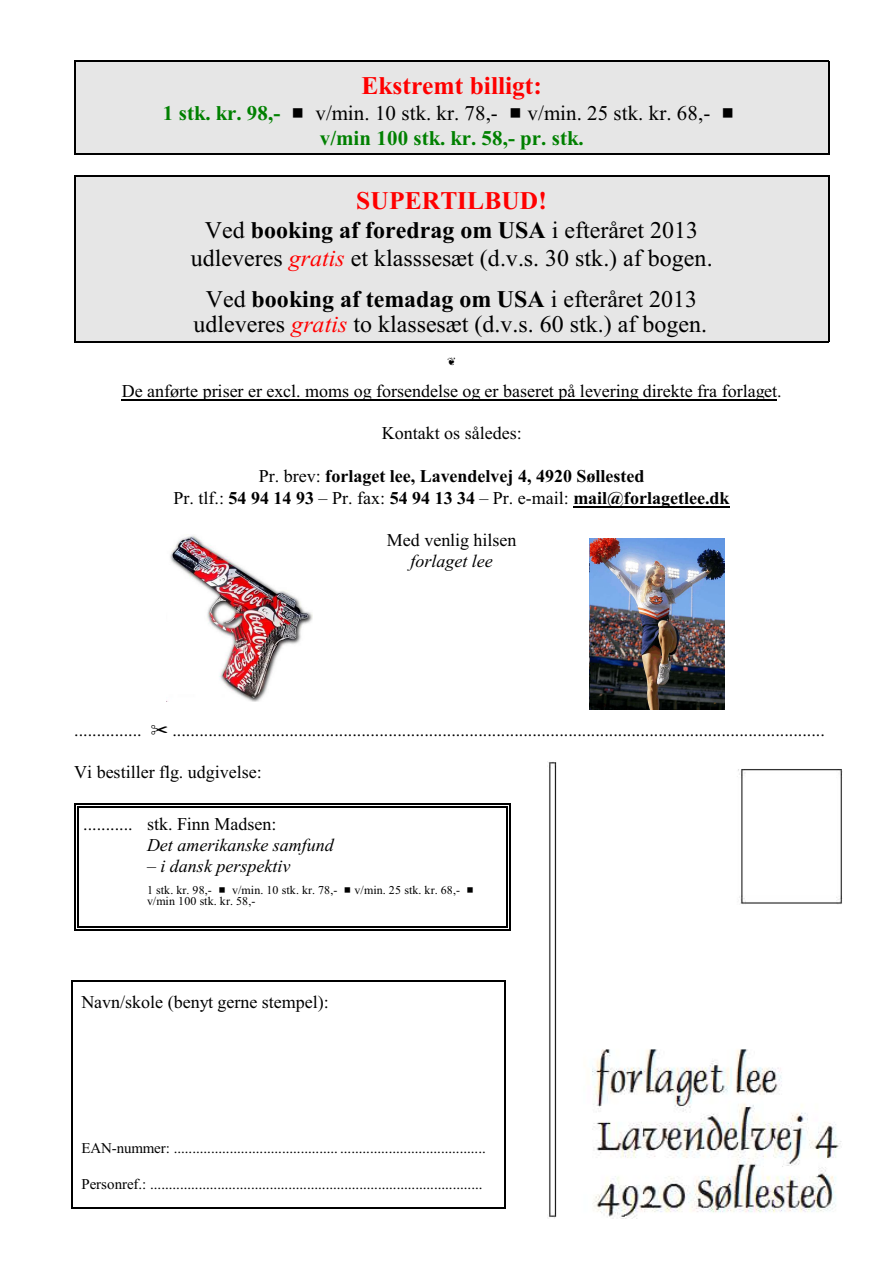
<style>
.page{position:relative;width:893px;height:1263px;background:#fff}
.page>*{position:absolute;margin:0;border:0;box-sizing:border-box;transform-origin:0 0}
.t1{font:700 25.5px "Times New Roman";color:#f00}
.t2{font:24px/28.2px "Times New Roman";color:#000;text-align:center}
.t3{font:700 21px "Times New Roman";color:#008000}
.t4{font:21px "Times New Roman";letter-spacing:.005em;color:#000}
.t5{font:18px "Times New Roman";color:#000}
.t6{font:700 18px/21.6px "Times New Roman";color:#000;text-align:center}
.t7{font:italic 18px "Times New Roman";color:#000}
.t8{font:15px "Times New Roman";color:#000}
.t9{font:12px "Times New Roman";letter-spacing:.015em;color:#000}
.s1{font-weight:700}
.s2{font-style:italic;color:#f00}
.s3{font-weight:400}
</style>
<div class="page">
<hr style="left:74px;top:61px;width:2px;height:93px;background:#000">
<hr style="left:828px;top:61px;width:1px;height:93px;background:#000">
<hr style="left:74px;top:61px;width:755px;height:1px;background:#000">
<hr style="left:74px;top:153px;width:755px;height:1px;background:#000">
<div style="left:76px;top:62px;width:752px;height:91px;background:#e6e6e6"></div>
<hr style="left:74px;top:176px;width:2px;height:166px;background:#000">
<hr style="left:828px;top:176px;width:1px;height:166px;background:#000">
<hr style="left:74px;top:176px;width:755px;height:1px;background:#000">
<hr style="left:74px;top:341px;width:755px;height:1px;background:#000">
<div style="left:76px;top:177px;width:752px;height:164px;background:#e6e6e6"></div>
<hr style="left:77px;top:806px;width:1px;height:122px;background:#000">
<hr style="left:507px;top:806px;width:1px;height:122px;background:#000">
<hr style="left:77px;top:806px;width:431px;height:2px;background:#000">
<hr style="left:77px;top:927px;width:431px;height:1px;background:#000">
<hr style="left:74px;top:804px;width:2px;height:127px;background:#000">
<hr style="left:509px;top:804px;width:2px;height:127px;background:#000">
<hr style="left:74px;top:804px;width:436px;height:1px;background:#000">
<hr style="left:74px;top:930px;width:436px;height:1px;background:#000">
<img style="left:547px;top:761px;width:296px;height:457px">
<img style="left:170px;top:535px;width:142px;height:166px">
<img style="left:590px;top:539px;width:134px;height:170px">
<hr style="left:122px;top:399px;width:655px;height:1px;background:#000">
<hr style="left:574px;top:506px;width:156px;height:1px;background:#000">
<hr style="left:71px;top:980px;width:1px;height:229px;background:#000">
<hr style="left:504px;top:980px;width:2px;height:229px;background:#000">
<hr style="left:71px;top:980px;width:434px;height:1px;background:#000">
<hr style="left:71px;top:1208px;width:434px;height:1px;background:#000">
<h1 class="t1" style="left:361px;top:77px;width:182px">Ekstremt billigt:</h1>
<p class="t3" style="left:163px;top:106px;width:119px">1 stk. kr. 98,-</p>
<p class="t4" style="left:315px;top:105px;width:184px">v/min. 10 stk. kr. 78,-</p>
<p class="t4" style="left:528px;top:105px;width:184px">v/min. 25 stk. kr. 68,-</p>
<p class="t3" style="left:320px;top:131px;width:265px">v/min 100 stk. kr. 58,- pr. stk.</p>
<h1 class="t1" style="left:356px;top:192px;width:192px">SUPERTILBUD!</h1>
<h2 class="t2" style="left:191px;top:218px;width:523px">Ved <span class="s1">booking af foredrag om USA</span> i efteråret 2013 udleveres <span class="s2">gratis</span> et klasssesæt (d.v.s. 30 stk.) af bogen.</h2>
<h2 class="t2" style="left:193px;top:289px;width:515px;line-height:25.3px">Ved <span class="s1">booking af temadag om USA</span> i efteråret 2013 udleveres <span class="s2">gratis</span> to klassesæt (d.v.s. 60 stk.) af bogen.</h2>
<p class="t5" style="left:122px;top:384px;width:661px">De anførte priser er excl. moms og forsendelse og er baseret på levering direkte fra forlaget.</p>
<p class="t5" style="left:382px;top:427px;width:141px">Kontakt os således:</p>
<p class="t6" style="left:174px;top:467px;width:557px"><span class="s3">Pr. brev:</span> forlaget lee, Lavendelvej 4, 4920 Søllested<br><span class="s3">Pr. tlf.:</span> 54 94 14 93 <span class="s3">– Pr. fax:</span> 54 94 13 34 <span class="s3">– Pr. e-mail:</span> mail@forlagetlee.dk</p>
<p class="t5" style="left:387px;top:534px;width:131px">Med venlig hilsen</p>
<p class="t7" style="left:410px;top:555px;width:84px">forlaget lee</p>
<p class="t5" style="left:74px;top:723px;width:69px">...............</p>
<p class="t5" style="left:172px;top:723px;width:654px">.................................................................................................................................................</p>
<p class="t5" style="left:74px;top:765px;width:189px">Vi bestiller flg. udgivelse:</p>
<p class="t5" style="left:83px;top:817px;width:195px">........... stk. Finn Madsen:</p>
<p class="t7" style="left:147px;top:838px;width:188px">Det amerikanske samfund</p>
<p class="t7" style="left:147px;top:859px;width:145px">– i dansk perspektiv</p>
<p class="t9" style="left:147px;top:886px;width:66px">1 stk. kr. 98,-</p>
<p class="t9" style="left:232px;top:886px;width:107px">v/min. 10 stk. kr. 78,-</p>
<p class="t9" style="left:355px;top:886px;width:107px">v/min. 25 stk. kr. 68,-</p>
<p class="t9" style="left:147px;top:897px;width:110px">v/min 100 stk. kr. 58,-</p>
<p class="t5" style="left:81px;top:995px;width:249px">Navn/skole (benyt gerne stempel):</p>
<p class="t8" style="left:81px;top:1143px;width:406px">EAN-nummer: ............................................ .......................................</p>
<p class="t8" style="left:81px;top:1178px;width:403px">Personref.: .........................................................................................</p>
</div>
